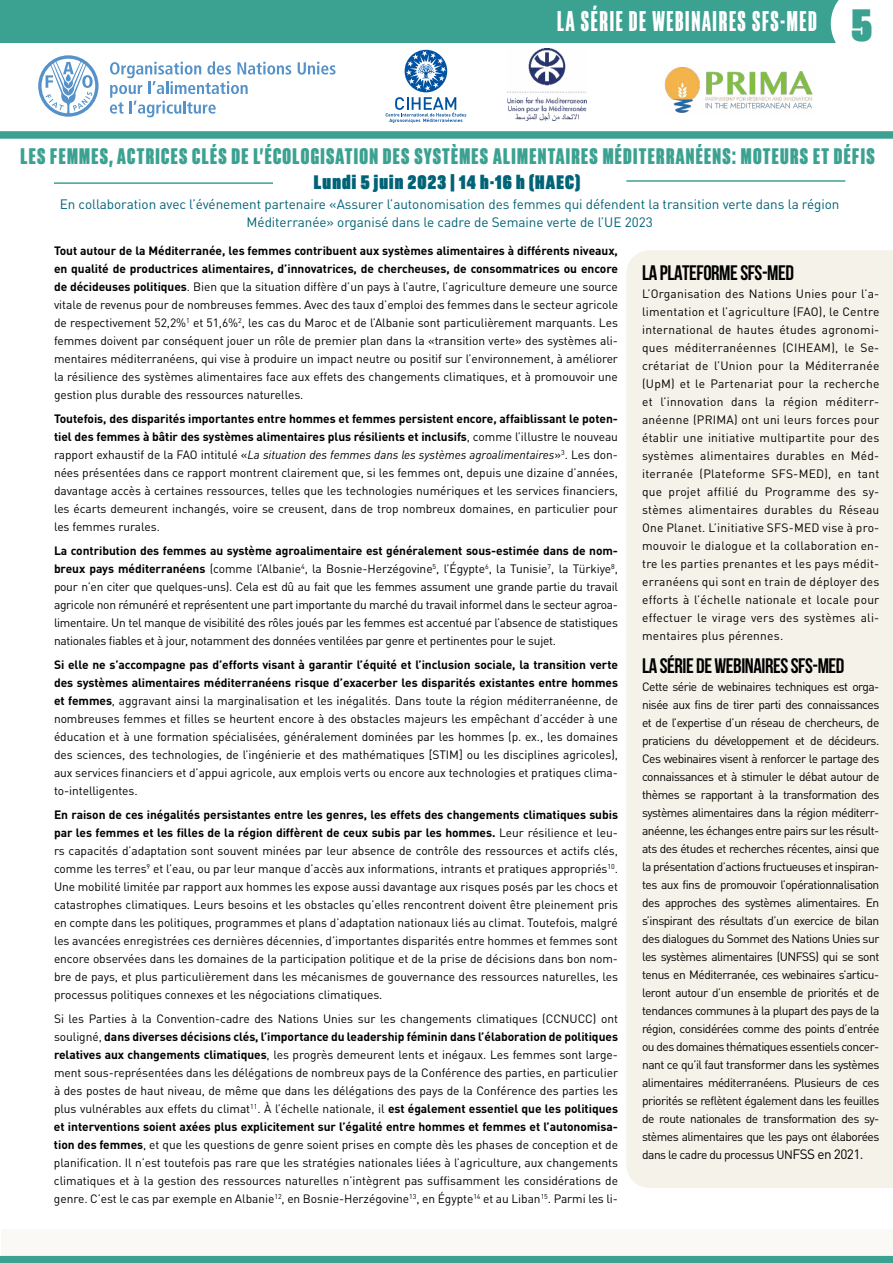
<style>
.page{position:relative;width:893px;height:1263px;background:#fff}
.page>*{position:absolute;margin:0;border:0;box-sizing:border-box;transform-origin:0 0}
.t1{font:28.5px "Akkordeon Seven";letter-spacing:.06em;color:#fff}
.t2{font:22.5px "Akkordeon Nine";letter-spacing:.06em;color:#3ba191}
.t3{font:700 21px "Bebas Neue";letter-spacing:-.02em;color:#000}
.t4{font:19.5px "Akkordeon Eleven";letter-spacing:.06em;color:#006377}
.t5{font:13.5px/18px "DIN Pro";letter-spacing:-.005em;color:#006377;text-align:center}
.t6{font:12px/18px "DIN Pro";letter-spacing:-.005em;color:#000;text-align:justify}
.s1{font-family:"Akkordeon Eleven";font-size:45.15px;color:#3ba191}
.s2{font-weight:700}
.s3{font-style:italic}
.s4{font-size:13.5px}
</style>
<div class="page">
<div style="left:626px;top:250px;width:267px;height:938px;background:#f4f2e9"></div>
<svg style="left:1px;top:1255px;width:892px;height:1px"></svg>
<div style="left:0;top:0;width:852px;height:43px;background:#3ba191"></div>
<svg style="left:831px;top:0;width:21px;height:43px"></svg>
<div style="left:0;top:131px;width:893px;height:8px;background:#3ca191"></div>
<div style="left:0;top:1256px;width:893px;height:7px;background:#3ca191"></div>
<hr style="left:54px;top:182px;width:219px;height:2px;background:#3ca191">
<hr style="left:626px;top:180px;width:219px;height:2px;background:#3ca191">
<img style="left:664px;top:67px;width:149px;height:46px">
<img style="left:507px;top:49px;width:79px;height:71px">
<svg style="left:38px;top:55px;width:61px;height:62px"></svg>
<svg style="left:298px;top:62px;width:38px;height:13px"></svg>
<svg style="left:110px;top:61px;width:181px;height:56px"></svg>
<svg style="left:386px;top:50px;width:80px;height:73px"></svg>
<h1 class="t1" style="left:557px;top:5px;width:316px">LA SÉRIE DE WEBINAIRES SFS-MED <span class="s1">5</span></h1>
<h2 class="t2" style="left:21px;top:143px;width:856px">LES FEMMES, ACTRICES CLÉS DE L’ÉCOLOGISATION DES SYSTÈMES ALIMENTAIRES MÉDITERRANÉENS: MOTEURS ET DÉFIS</h2>
<h3 class="t4" style="left:314px;top:171px;width:268px">Lundi 5 juin 2023 | 14 h-16 h (HAEC)</h3>
<p class="t5" style="left:60px;top:194px;width:781px">En collaboration avec l’événement partenaire «Assurer l’autonomisation des femmes qui défendent la transition verte dans la région<br>Méditerranée» organisé dans le cadre de Semaine verte de l’UE 2023</p>
<p class="t6" style="left:54px;top:240px;width:566px"><span class="s2">Tout autour de la Méditerranée, les femmes contribuent aux systèmes alimentaires à différents niveaux, en qualité de productrices alimentaires, d’innovatrices, de chercheuses, de consommatrices ou encore de décideuses politiques</span>. Bien que la situation diffère d’un pays à l’autre, l’agriculture demeure une source vitale de revenus pour de nombreuses femmes. Avec des taux d’emploi des femmes dans le secteur agricole de respectivement 52,2%<sup>1</sup> et 51,6%<sup>2</sup>, les cas du Maroc et de l’Albanie sont particulièrement marquants. Les femmes doivent par conséquent jouer un rôle de premier plan dans la «transition verte» des systèmes ali&shy;mentaires méditerranéens, qui vise à produire un impact neutre ou positif sur l’environnement, à améliorer la résilience des systèmes alimentaires face aux effets des changements climatiques, et à promouvoir une gestion plus durable des ressources naturelles.</p>
<p class="t6" style="left:54px;top:408px;width:566px"><span class="s2">Toutefois, des disparités importantes entre hommes et femmes persistent encore, affaiblissant le poten&shy;tiel des femmes à bâtir des systèmes alimentaires plus résilients et inclusifs</span>, comme l’illustre le nouveau rapport exhaustif de la FAO intitulé «<span class="s3">La situation des femmes dans les systèmes agroalimentaires</span>»<sup>3</sup>. Les don&shy;nées présentées dans ce rapport montrent clairement que, si les femmes ont, depuis une dizaine d’années, davantage accès à certaines ressources, telles que les technologies numériques et les services financiers, les écarts demeurent inchangés, voire se creusent, dans de trop nombreux domaines, en particulier pour les femmes rurales.</p>
<p class="t6" style="left:54px;top:540px;width:566px"><span class="s2">La contribution des femmes au système agroalimentaire est généralement sous-estimée dans de nom&shy;breux pays méditerranéens</span> (comme l’Albanie<sup>4</sup>, la Bosnie-Herzégovine<sup>5</sup>, l’Égypte<sup>6</sup>, la Tunisie<sup>7</sup>, la Türkiye<sup>8</sup>, pour n’en citer que quelques-uns). Cela est dû au fait que les femmes assument une grande partie du travail agricole non rémunéré et représentent une part importante du marché du travail informel dans le secteur agroa&shy;limentaire. Un tel manque de visibilité des rôles joués par les femmes est accentué par l’absence de statistiques nationales fiables et à jour, notamment des données ventilées par genre et pertinentes pour le sujet.</p>
<p class="t6" style="left:54px;top:654px;width:566px"><span class="s2">Si elle ne s’accompagne pas d’efforts visant à garantir l’équité et l’inclusion sociale, la transition verte des systèmes alimentaires méditerranéens risque d’exacerber les disparités existantes entre hommes et femmes</span>, aggravant ainsi la marginalisation et les inégalités. Dans toute la région méditerranéenne, de nombreuses femmes et filles se heurtent encore à des obstacles majeurs les empêchant d’accéder à une éducation et à une formation spécialisées, généralement dominées par les hommes (p. ex., les domaines des sciences, des technologies, de l’ingénierie et des mathématiques [STIM] ou les disciplines agricoles), aux services financiers et d’appui agricole, aux emplois verts ou encore aux technologies et pratiques clima&shy;to-intelligentes.</p>
<p class="t6" style="left:54px;top:804px;width:565px"><span class="s2">En raison de ces inégalités persistantes entre les genres, les effets des changements climatiques subis par les femmes et les filles de la région diffèrent de ceux subis par les hommes.</span> Leur résilience et leu&shy;rs capacités d’adaptation sont souvent minées par leur absence de contrôle des ressources et actifs clés, comme les terres<sup>9</sup> et l’eau, ou par leur manque d’accès aux informations, intrants et pratiques appropriés<sup>10</sup>.<br>Une mobilité limitée par rapport aux hommes les expose aussi davantage aux risques posés par les chocs et catastrophes climatiques. Leurs besoins et les obstacles qu’elles rencontrent doivent être pleinement pris en compte dans les politiques, programmes et plans d’adaptation nationaux liés au climat. Toutefois, malgré les avancées enregistrées ces dernières décennies, d’importantes disparités entre hommes et femmes sont encore observées dans les domaines de la participation politique et de la prise de décisions dans bon nom&shy;bre de pays, et plus particulièrement dans les mécanismes de gouvernance des ressources naturelles, les processus politiques connexes et les négociations climatiques.</p>
<p class="t6" style="left:54px;top:1008px;width:566px">Si les Parties à la Convention-cadre des Nations Unies sur les changements climatiques (CCNUCC) ont souligné, <span class="s2">dans diverses décisions clés, l’importance du leadership féminin dans l’élaboration de politiques relatives aux changements climatiques</span>, les progrès demeurent lents et inégaux. Les femmes sont large&shy;ment sous-représentées dans les délégations de nombreux pays de la Conférence des parties, en particulier à des postes de haut niveau, de même que dans les délégations des pays de la Conférence des parties les plus vulnérables aux effets du climat<sup>11</sup>. À l’échelle nationale, il <span class="s2">est également essentiel que les politiques et interventions soient axées plus explicitement sur l’égalité entre hommes et femmes et l’autonomisa&shy;tion des femmes</span>, et que les questions de genre soient prises en compte dès les phases de conception et de planification. Il n’est toutefois pas rare que les stratégies nationales liées à l’agriculture, aux changements climatiques et à la gestion des ressources naturelles n’intègrent pas suffisamment les considérations de genre. C’est le cas par exemple en Albanie<sup>12</sup>, en Bosnie-Herzégovine<sup>13</sup>, en Égypte<sup>14</sup> et au Liban<sup>15</sup>. Parmi les li-</p>
<h3 class="t3" style="left:642px;top:261px;width:153px">LA PLATEFORME SFS-MED</h3>
<p class="t6" style="left:642px;top:283px;width:239px">L’Organisation des Nations Unies pour l’a&shy;limentation et l’agriculture (FAO), le Centre international de hautes études agronomi&shy;ques méditerranéennes (CIHEAM), le Se&shy;crétariat de l’Union pour la Méditerranée (UpM) et le Partenariat pour la recherche et l’innovation dans la région méditerr&shy;anéenne (PRIMA) ont uni leurs forces pour établir une initiative multipartite pour des systèmes alimentaires durables en Méd&shy;iterranée (Plateforme SFS-MED), en tant que projet affilié du Programme des sy&shy;stèmes alimentaires durables du Réseau One Planet. L’initiative SFS-MED vise à pro&shy;mouvoir le dialogue et la collaboration en&shy;tre les parties prenantes et les pays médit&shy;erranéens qui sont en train de déployer des efforts à l’échelle nationale et locale pour effectuer le virage vers des systèmes ali&shy;mentaires plus pérennes.</p>
<h3 class="t3" style="left:642px;top:654px;width:204px">LA SÉRIE DE WEBINAIRES SFS-MED</h3>
<p class="t6" style="left:642px;top:676px;width:239px">Cette série de webinaires techniques est orga&shy;nisée aux fins de tirer parti des connaissances et de l’expertise d’un réseau de chercheurs, de praticiens du développement et de décideurs.<br>Ces webinaires visent à renforcer le partage des connaissances et à stimuler le débat autour de thèmes se rapportant à la transformation des systèmes alimentaires dans la région méditerr&shy;anéenne, les échanges entre pairs sur les résult&shy;ats des études et recherches récentes, ainsi que la présentation d’actions fructueuses et inspiran&shy;tes aux fins de promouvoir l’opérationnalisation des approches des systèmes alimentaires. En s’inspirant des résultats d’un exercice de bilan des dialogues du Sommet des Nations Unies sur les systèmes alimentaires (UNFSS) qui se sont tenus en Méditerranée, ces webinaires s’articu&shy;leront autour d’un ensemble de priorités et de tendances communes à la plupart des pays de la région, considérées comme des points d’entrée ou des domaines thématiques essentiels concer&shy;nant ce qu’il faut transformer dans les systèmes alimentaires méditerranéens. Plusieurs de ces priorités se reflètent également dans les feuilles de route nationales de transformation des sy&shy;stèmes alimentaires que les pays ont élaborées dans le cadre du processus UN<span class="s4">FSS en 2021.</span></p>
</div>
